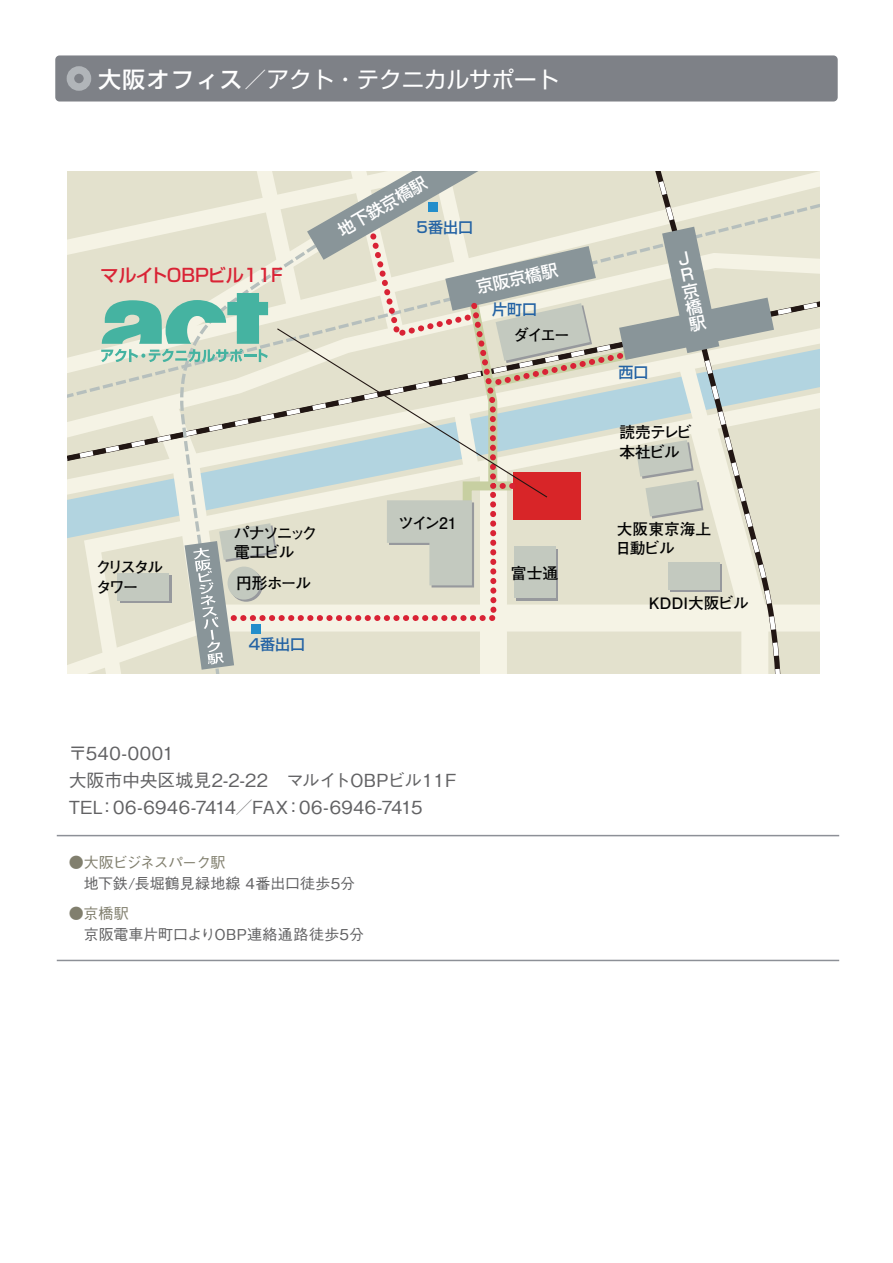
<style>
.page{position:relative;width:893px;height:1263px;background:#fff}
.page>*{position:absolute;margin:0;border:0;box-sizing:border-box;transform-origin:0 0}
.t1{font:22.5px "Shin Go Pro";color:#fff}
.t2{font:500 18px/27px "Gothic BBB Pro";color:#626264}
.t3{font:500 18px "Shin Go Pro";letter-spacing:-.005em;color:#d92335}
.t4{font:500 16.5px "Shin Go Pro";color:#fff}
.t5{font:700 15.75px/19.5px "Futo Go B101 Pro";letter-spacing:-.075em;color:#030303}
.t6{font:700 15.75px/19.5px "Futo Go B101 Pro";color:#030303}
.t7{font:700 15.75px/19.5px "Futo Go B101 Pro";letter-spacing:-.155em;color:#030303}
.t8{font:500 15px "Gothic BBB Pro";letter-spacing:.005em;color:#626264}
.t9{font:500 15px "Gothic BBB Pro";letter-spacing:-.06em;color:#817f6e}
.t10{font:500 15px "Shin Go Pro";color:#2463a4}
.s1{font-weight:500}
</style>
<div class="page">
<svg style="left:787px;top:467px;width:33px;height:207px;background:#e5e3d0"></svg>
<svg style="left:782px;top:190px;width:38px;height:218px;background:#dbdfd3"></svg>
<div style="left:55px;top:55px;width:783px;height:47px;background:#7e8187;border-radius:4px"></div>
<div style="left:67px;top:66px;width:24px;height:25px;border:8px solid #b1b5b9;border-radius:50%"></div>
<hr style="left:57px;top:835px;width:782px;height:1px;background:#8d9097">
<hr style="left:57px;top:960px;width:782px;height:1px;background:#8d9097">
<svg style="left:68px;top:172px;width:714px;height:502px;background:#d7d7ca"></svg>
<p class="t1" style="left:98px;top:61px;width:462px"><span class="s1">大阪オフィス／</span>アクト・テクニカルサポート</p>
<p class="t3" style="left:100px;top:261px;width:184px">マルイトOBPビル11F</p>
<p class="t4" style="left:333px;top:219px;width:100px;rotate:-30deg">地下鉄京橋駅</p>
<p class="t10" style="left:417px;top:215px;width:58px">5番出口</p>
<p class="t4" style="left:474px;top:274px;width:84px;rotate:-12deg">京阪京橋駅</p>
<p class="t10" style="left:492px;top:297px;width:46px">片町口</p>
<p class="t5" style="left:513px;top:323px;width:58px">ダイエー</p>
<p class="t7" style="left:96px;top:555px;width:69px">クリスタルタワー</p>
<p class="t5" style="left:234px;top:521px;width:85px">パナソニック電工ビル</p>
<p class="t5" style="left:236px;top:571px;width:77px">円形ホール</p>
<p class="t10" style="left:249px;top:632px;width:58px">4番出口</p>
<p class="t5" style="left:398px;top:511px;width:60px">ツイン21</p>
<p class="t5" style="left:511px;top:561px;width:49px">富士通</p>
<p class="t2" style="left:69px;top:738px;width:389px">〒540-0001<br>大阪市中央区城見2-2-22　マルイトOBPビル11F<br>TEL：06-6946-7414／FAX：06-6946-7415</p>
<p class="t9" style="left:69px;top:850px;width:158px">●大阪ビジネスパーク駅</p>
<p class="t8" style="left:84px;top:871px;width:273px">地下鉄/長堀鶴見緑地線 4番出口徒歩5分</p>
<p class="t9" style="left:69px;top:901px;width:62px">●京橋駅</p>
<p class="t8" style="left:84px;top:922px;width:282px">京阪電車片町口よりOBP連絡通路徒歩5分</p>
<p class="t10" style="left:618px;top:360px;width:31px">西口</p>
<p class="t5" style="left:619px;top:421px;width:74px">読売テレビ本社ビル</p>
<p class="t6" style="left:615px;top:517px;width:97px">大阪東京海上日動ビル</p>
<p class="t6" style="left:649px;top:591px;width:101px">KDDI大阪ビル</p>
</div>
